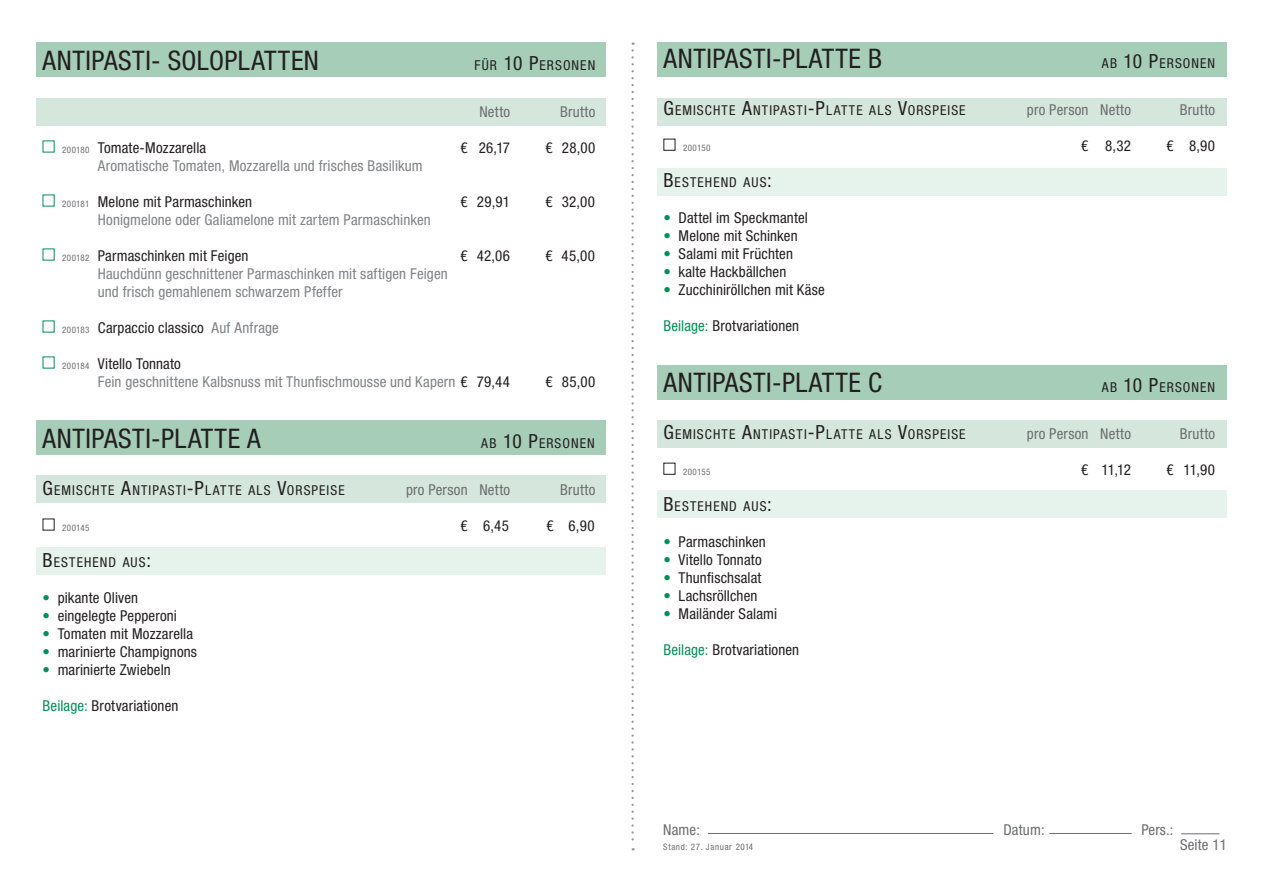
<style>
.page{position:relative;width:1263px;height:893px;background:#fff}
.page>*{position:absolute;margin:0;border:0;box-sizing:border-box;transform-origin:0 0}
.t1{font:condensed 27px "Helvetica Neue LT Std";letter-spacing:.03em;color:#231f20}
.t2{font:condensed 15px "Helvetica Neue LT Std";letter-spacing:.01em;color:#231f20}
.t3{font:condensed 15px/18px "Helvetica Neue LT Std";letter-spacing:.01em;color:#808285}
.t4{font:condensed 15px "Helvetica Neue LT Std";letter-spacing:.015em;color:#6c6d70}
.t5{font:condensed 13.65px "Helvetica Neue LT Std";letter-spacing:.08em;color:#231f20}
.t6{font:condensed 9px "Helvetica Neue LT Std";letter-spacing:.07em;color:#6c6d70}
.t7{font:condensed 9px "Helvetica Neue LT Std";letter-spacing:.045em;color:#6c6d70}
.s1{font-size:19.5px}
.s2{font-size:9px;color:#6c6d70}
.s3{color:#808285}
.s4{color:#231f20}
.s5{color:#048e57}
</style>
<div class="page">
<hr style="left:708px;top:833px;width:285px;height:1px;background:#6c6d70">
<hr style="left:1049px;top:833px;width:83px;height:1px;background:#6c6d70">
<hr style="left:1181px;top:833px;width:38px;height:1px;background:#6c6d70">
<svg style="left:631px;top:43px;width:3px;height:807px"></svg>
<div style="left:36px;top:475px;width:570px;height:28px;background:#d5e7dc"></div>
<div style="left:36px;top:421px;width:570px;height:34px;background:#a6cdb7"></div>
<div style="left:36px;top:98px;width:570px;height:27px;background:#d5e7dc"></div>
<div style="left:36px;top:43px;width:570px;height:34px;background:#a6cdb7"></div>
<div style="left:36px;top:547px;width:570px;height:28px;background:#e6f2ec"></div>
<div style="left:657px;top:98px;width:570px;height:27px;background:#d5e7dc"></div>
<div style="left:657px;top:420px;width:570px;height:28px;background:#d5e7dc"></div>
<div style="left:657px;top:43px;width:570px;height:34px;background:#a6cdb7"></div>
<div style="left:657px;top:366px;width:570px;height:34px;background:#a6cdb7"></div>
<div style="left:657px;top:168px;width:570px;height:28px;background:#e6f2ec"></div>
<div style="left:657px;top:490px;width:570px;height:28px;background:#e6f2ec"></div>
<div style="left:663px;top:139px;width:12px;height:12px;border:1px solid #231f20"></div>
<div style="left:663px;top:463px;width:12px;height:12px;border:1px solid #231f20"></div>
<h1 class="t1" style="left:43px;top:45px;width:42px">ANtipasti</h1>
<h1 class="t1" style="left:151px;top:45px;width:115px">- Soloplatten</h1>
<p class="t5" style="left:474px;top:57px;width:122px">FÜR <span class="s1">10 P</span>ERSONEN</p>
<p class="t4" style="left:479px;top:103px;width:32px">Netto</p>
<p class="t4" style="left:560px;top:103px;width:37px">Brutto</p>
<p class="t2" style="left:62px;top:139px;width:145px"><span class="s2">200180</span> Tomate-Mozzarella</p>
<p class="t2" style="left:460px;top:139px;width:51px">€ 26,17</p>
<p class="t2" style="left:545px;top:139px;width:51px">€ 28,00</p>
<p class="t3" style="left:98px;top:156px;width:326px">Aromatische Tomaten, Mozzarella und frisches Basilikum</p>
<p class="t2" style="left:62px;top:193px;width:191px"><span class="s2">200181</span> Melone mit Parmaschinken</p>
<p class="t2" style="left:460px;top:193px;width:51px">€ 29,91</p>
<p class="t2" style="left:545px;top:193px;width:51px">€ 32,00</p>
<p class="t3" style="left:98px;top:210px;width:334px">Honigmelone oder Galiamelone mit zartem Parmaschinken</p>
<p class="t2" style="left:62px;top:247px;width:188px"><span class="s2">200182</span> Parmaschinken mit Feigen</p>
<p class="t2" style="left:460px;top:247px;width:51px">€ 42,06</p>
<p class="t2" style="left:545px;top:247px;width:51px">€ 45,00</p>
<p class="t3" style="left:98px;top:264px;width:351px">Hauchdünn geschnittener Parmaschinken mit saftigen Feigen und frisch gemahlenem schwarzem Pfeffer</p>
<p class="t2" style="left:62px;top:319px;width:218px"><span class="s2">200183</span> Carpaccio classico <span class="s3">Auf Anfrage</span></p>
<p class="t3" style="left:98px;top:354px;width:414px;text-indent:-36px"><span class="s2">200184</span> <span class="s4">Vitello Tonnato<br></span>Fein geschnittene Kalbsnuss mit Thunfischmousse und Kapern <span class="s4">€ 79,44</span></p>
<p class="t2" style="left:545px;top:373px;width:51px">€ 85,00</p>
<h1 class="t1" style="left:43px;top:423px;width:27px">Antipasti</h1>
<h1 class="t1" style="left:151px;top:423px;width:51px">-Platte</h1>
<h1 class="t1" style="left:247px;top:423px;width:15px">A</h1>
<p class="t5" style="left:481px;top:435px;width:115px">AB <span class="s1">10 P</span>ERSONEN</p>
<p class="t5" style="left:43px;top:482px;width:304px"><span class="s1">G</span>EMISCHTE <span class="s1">A</span>NTIPASTI<span class="s1">-P</span>LATTE ALS <span class="s1">V</span>ORSPEISE</p>
<p class="t4" style="left:406px;top:481px;width:106px">pro Person Netto</p>
<p class="t4" style="left:560px;top:481px;width:37px">Brutto</p>
<p class="t7" style="left:62px;top:522px;width:29px">200145</p>
<p class="t2" style="left:460px;top:517px;width:50px">€ 6,45</p>
<p class="t2" style="left:547px;top:517px;width:50px">€ 6,90</p>
<p class="t5" style="left:43px;top:554px;width:110px"><span class="s1">B</span>ESTEHEND AUS<span class="s1">:</span></p>
<p class="t2" style="left:43px;top:589px;width:97px"><span class="s5">•</span> pikante Oliven</p>
<p class="t2" style="left:43px;top:607px;width:136px"><span class="s5">•</span> eingelegte Pepperoni</p>
<p class="t2" style="left:43px;top:625px;width:152px"><span class="s5">•</span> Tomaten mit Mozzarella</p>
<p class="t2" style="left:43px;top:643px;width:156px"><span class="s5">•</span> marinierte Champignons</p>
<p class="t2" style="left:43px;top:661px;width:130px"><span class="s5">•</span> marinierte Zwiebeln</p>
<p class="t2" style="left:43px;top:697px;width:137px"><span class="s5">Beilage:</span> Brotvariationen</p>
<h1 class="t1" style="left:663px;top:43px;width:27px">Antipasti</h1>
<h1 class="t1" style="left:772px;top:43px;width:51px">-Platte</h1>
<h1 class="t1" style="left:868px;top:43px;width:16px">B</h1>
<p class="t5" style="left:1102px;top:56px;width:115px">AB <span class="s1">10 P</span>ERSONEN</p>
<p class="t5" style="left:663px;top:102px;width:304px"><span class="s1">G</span>EMISCHTE <span class="s1">A</span>NTIPASTI<span class="s1">-P</span>LATTE ALS <span class="s1">V</span>ORSPEISE</p>
<p class="t4" style="left:1027px;top:101px;width:106px">pro Person Netto</p>
<p class="t4" style="left:1180px;top:101px;width:37px">Brutto</p>
<p class="t7" style="left:683px;top:142px;width:29px">200150</p>
<p class="t2" style="left:1081px;top:137px;width:51px">€ 8,32</p>
<p class="t2" style="left:1166px;top:137px;width:50px">€ 8,90</p>
<p class="t5" style="left:663px;top:174px;width:110px"><span class="s1">B</span>ESTEHEND AUS<span class="s1">:</span></p>
<p class="t2" style="left:663px;top:209px;width:146px"><span class="s5">•</span> Dattel im Speckmantel</p>
<p class="t2" style="left:663px;top:227px;width:136px"><span class="s5">•</span> Melone mit Schinken</p>
<p class="t2" style="left:663px;top:245px;width:131px"><span class="s5">•</span> Salami mit Früchten</p>
<p class="t2" style="left:663px;top:263px;width:124px"><span class="s5">•</span> kalte Hackbällchen</p>
<p class="t2" style="left:663px;top:281px;width:163px"><span class="s5">•</span> Zucchiniröllchen mit Käse</p>
<p class="t2" style="left:663px;top:317px;width:137px"><span class="s5">Beilage:</span> Brotvariationen</p>
<h1 class="t1" style="left:663px;top:367px;width:27px">Antipasti</h1>
<h1 class="t1" style="left:772px;top:367px;width:51px">-Platte</h1>
<h1 class="t1" style="left:868px;top:367px;width:16px">C</h1>
<p class="t5" style="left:1102px;top:380px;width:115px">AB <span class="s1">10 P</span>ERSONEN</p>
<p class="t5" style="left:663px;top:426px;width:304px"><span class="s1">G</span>EMISCHTE <span class="s1">A</span>NTIPASTI<span class="s1">-P</span>LATTE ALS <span class="s1">V</span>ORSPEISE</p>
<p class="t4" style="left:1027px;top:425px;width:106px">pro Person Netto</p>
<p class="t4" style="left:1180px;top:425px;width:37px">Brutto</p>
<p class="t7" style="left:683px;top:466px;width:29px">200155</p>
<p class="t2" style="left:1081px;top:461px;width:51px">€ 11,12</p>
<p class="t2" style="left:1166px;top:461px;width:50px">€ 11,90</p>
<p class="t5" style="left:663px;top:498px;width:110px"><span class="s1">B</span>ESTEHEND AUS<span class="s1">:</span></p>
<p class="t2" style="left:663px;top:533px;width:104px"><span class="s5">•</span> Parmaschinken</p>
<p class="t2" style="left:663px;top:551px;width:100px"><span class="s5">•</span> Vitello Tonnato</p>
<p class="t2" style="left:663px;top:569px;width:100px"><span class="s5">•</span> Thunfischsalat</p>
<p class="t2" style="left:663px;top:587px;width:96px"><span class="s5">•</span> Lachsröllchen</p>
<p class="t2" style="left:663px;top:605px;width:115px"><span class="s5">•</span> Mailänder Salami</p>
<p class="t2" style="left:663px;top:641px;width:137px"><span class="s5">Beilage:</span> Brotvariationen</p>
<p class="t4" style="left:663px;top:820px;width:38px">Name:</p>
<p class="t4" style="left:1003px;top:820px;width:43px">Datum:</p>
<p class="t4" style="left:1141px;top:820px;width:34px">Pers.:</p>
<p class="t6" style="left:663px;top:842px;width:92px">Stand: 27. Januar 2014</p>
<p class="t4" style="left:1180px;top:836px;width:48px">Seite 11</p>
</div>
